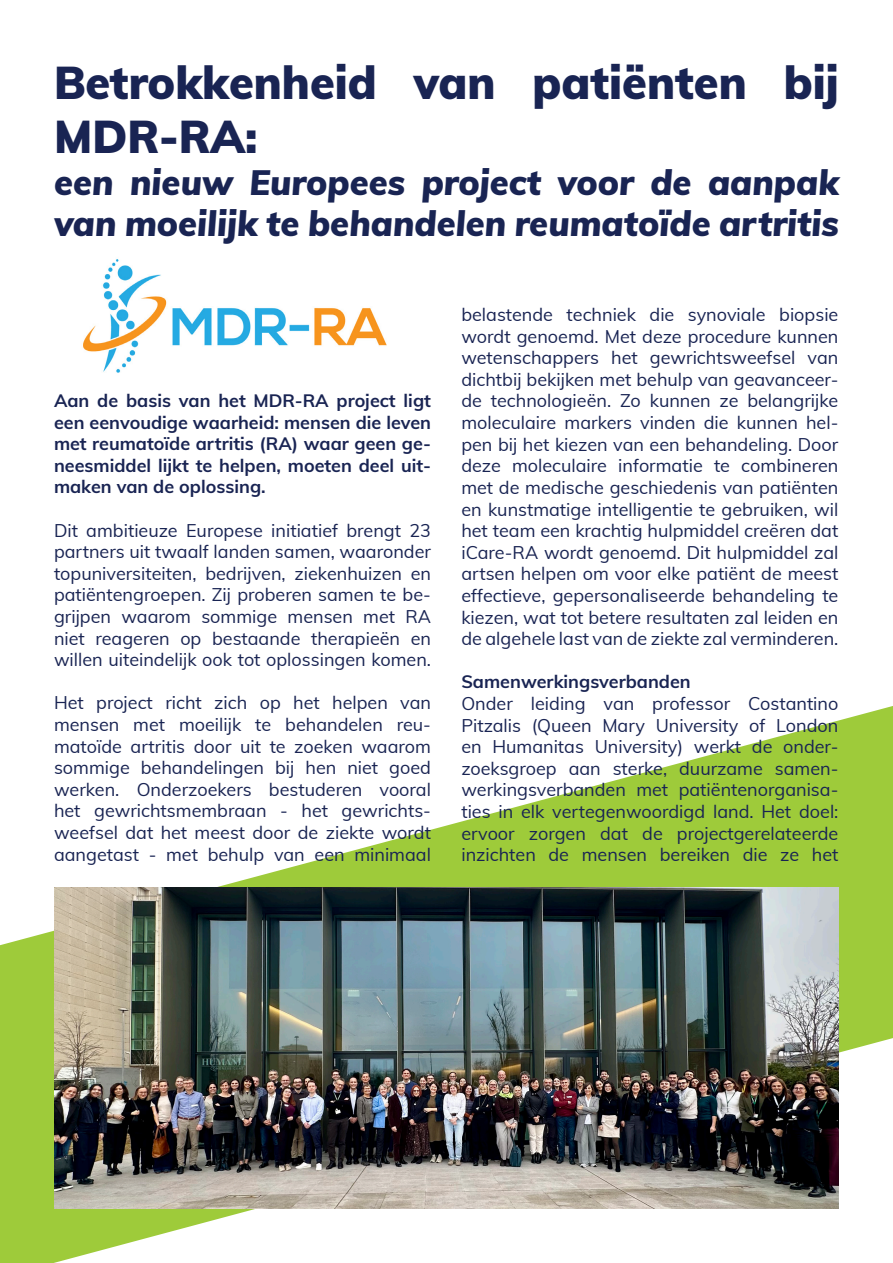
<style>
.page{position:relative;width:893px;height:1263px;background:#fff}
.page>*{position:absolute;margin:0;border:0;box-sizing:border-box;transform-origin:0 0}
.t1{font:900 45px/54px "Muli";color:#192453}
.t2{font:italic 900 34.5px/41.4px "Muli";color:#192453}
.t3{font:18px/21.6px "Muli";color:#192453;text-align:justify}
.t4{font:700 18px/21.6px "Muli";color:#192453;text-align:justify}
</style>
<div class="page">
<svg style="left:0;top:706px;width:893px;height:557px"></svg>
<img style="left:83px;top:259px;width:304px;height:114px">
<img style="left:54px;top:887px;width:785px;height:322px">
<p class="t1" style="left:54px;top:54px;width:786px">Betrokkenheid van patiënten bij<br>MDR-RA:</p>
<p class="t2" style="left:54px;top:160px;width:786px">een nieuw Europees project voor de aanpak van moeilijk te behandelen reumatoïde artritis</p>
<p class="t4" style="left:54px;top:389px;width:379px">Aan de basis van het MDR-RA project ligt een eenvoudige waarheid: mensen die leven met reumatoïde artritis (RA) waar geen ge&shy;neesmiddel lijkt te helpen, moeten deel uit&shy;maken van de oplossing.</p>
<p class="t3" style="left:54px;top:518px;width:379px">Dit ambitieuze Europese initiatief brengt 23 partners uit twaalf landen samen, waaronder topuniversiteiten, bedrijven, ziekenhuizen en patiëntengroepen. Zij proberen samen te be&shy;grijpen waarom sommige mensen met RA niet reageren op bestaande therapieën en willen uiteindelijk ook tot oplossingen komen.</p>
<p class="t3" style="left:54px;top:691px;width:379px">Het project richt zich op het helpen van mensen met moeilijk te behandelen reu&shy;matoïde artritis door uit te zoeken waarom sommige behandelingen bij hen niet goed werken. Onderzoekers bestuderen vooral het gewrichtsmembraan - het gewrichts&shy;weefsel dat het meest door de ziekte wordt aangetast - met behulp van een minimaal</p>
<p class="t3" style="left:461px;top:303px;width:379px">belastende techniek die synoviale biopsie wordt genoemd. Met deze procedure kunnen wetenschappers het gewrichtsweefsel van dichtbij bekijken met behulp van geavanceer&shy;de technologieën. Zo kunnen ze belangrijke moleculaire markers vinden die kunnen hel&shy;pen bij het kiezen van een behandeling. Door deze moleculaire informatie te combineren met de medische geschiedenis van patiënten en kunstmatige intelligentie te gebruiken, wil het team een krachtig hulpmiddel creëren dat iCare-RA wordt genoemd. Dit hulpmiddel zal artsen helpen om voor elke patiënt de meest effectieve, gepersonaliseerde behandeling te kiezen, wat tot betere resultaten zal leiden en de algehele last van de ziekte zal verminderen.</p>
<p class="t4" style="left:461px;top:670px;width:231px">Samenwerkingsverbanden</p>
<p class="t3" style="left:461px;top:692px;width:379px">Onder leiding van professor Costantino Pitzalis (Queen Mary University of London en Humanitas University) werkt de onder&shy;zoeksgroep aan sterke, duurzame samen&shy;werkingsverbanden met patiëntenorganisa&shy;ties in elk vertegenwoordigd land. Het doel: ervoor zorgen dat de projectgerelateerde inzichten de mensen bereiken die ze het</p>
</div>
